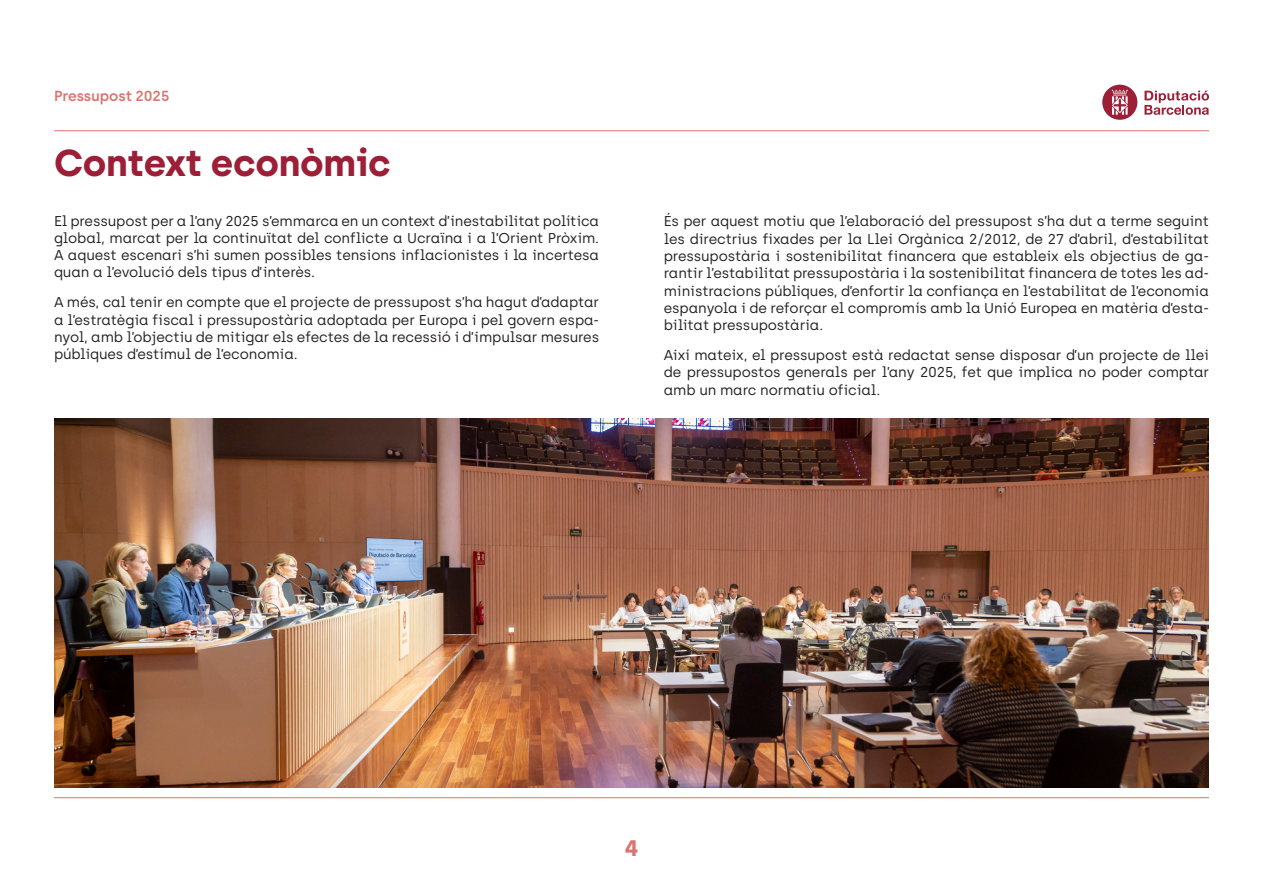
<style>
.page{position:relative;width:1263px;height:893px;background:#fff}
.page>*{position:absolute;margin:0;border:0;box-sizing:border-box;transform-origin:0 0}
.titulo_grande{font:700 37.5px "Archia";letter-spacing:-.01em;color:#9c1f37}
.titulos{font:700 22.5px "Archia";color:#db746f}
.t1{font:600 14.55px "Archia";letter-spacing:-.01em;color:#db746f}
.text_seguit{font:14.25px/17.2px "Archia";letter-spacing:-.01em;color:#231f20;text-align:justify}
</style>
<div class="page">
<svg style="left:1144px;top:91px;width:65px;height:24px"></svg>
<svg style="left:1102px;top:85px;width:35px;height:35px"></svg>
<hr style="left:54px;top:130px;width:1155px;height:1px;background:#db746f">
<hr style="left:54px;top:797px;width:1155px;height:1px;background:#db746f">
<img style="left:54px;top:419px;width:1155px;height:368px">
<p class="t1" style="left:54px;top:88px;width:117px">Pressupost 2025</p>
<p class="titulo_grande" style="left:54px;top:140px;width:339px">Context econòmic</p>
<p class="text_seguit" style="left:54px;top:212px;width:547px">El pressupost per a l’any 2025 s’emmarca en un context d’inestabilitat política global, marcat per la continuïtat del conflicte a Ucraïna i a l’Orient Pròxim.<br>A aquest escenari s’hi sumen possibles tensions inflacionistes i la incertesa quan a l’evolució dels tipus d’interès.</p>
<p class="text_seguit" style="left:54px;top:294px;width:547px">A més, cal tenir en compte que el projecte de pressupost s’ha hagut d’adaptar a l’estratègia fiscal i pressupostària adoptada per Europa i pel govern espa&shy;nyol, amb l’objectiu de mitigar els efectes de la recessió i d’impulsar mesures públiques d’estímul de l’economia.</p>
<p class="text_seguit" style="left:664px;top:213px;width:547px">És per aquest motiu que l’elaboració del pressupost s’ha dut a terme seguint les directrius fixades per la Llei Orgànica 2/2012, de 27 d’abril, d’estabilitat pressupostària i sostenibilitat financera que estableix els objectius de ga&shy;rantir l’estabilitat pressupostària i la sostenibilitat financera de totes les ad&shy;ministracions públiques, d’enfortir la confiança en l’estabilitat de l’economia espanyola i de reforçar el compromís amb la Unió Europea en matèria d’esta&shy;bilitat pressupostària.</p>
<p class="text_seguit" style="left:664px;top:346px;width:547px">Així mateix, el pressupost està redactat sense disposar d’un projecte de llei de pressupostos generals per l’any 2025, fet que implica no poder comptar amb un marc normatiu oficial.</p>
<p class="titulos" style="left:624px;top:834px;width:16px">4</p>
</div>
